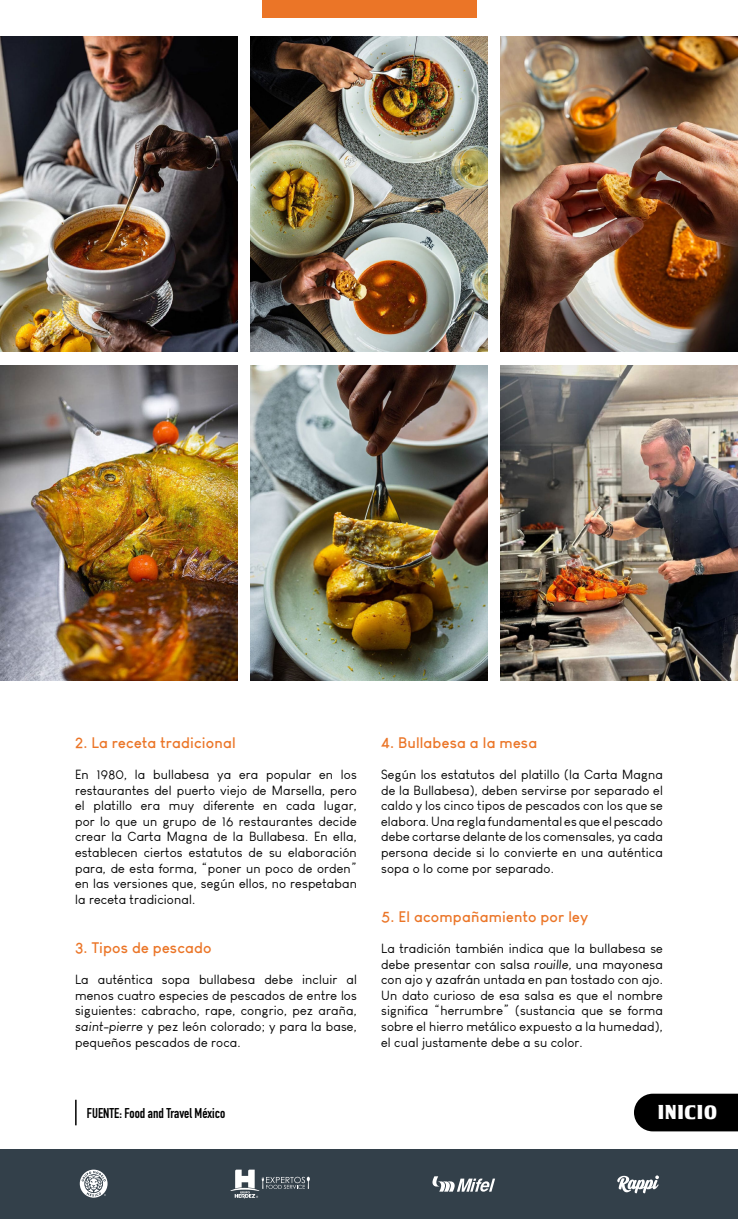
<style>
.page{position:relative;width:738px;height:1219px;background:#fff}
.page>*{position:absolute;margin:0;border:0;box-sizing:border-box;transform-origin:0 0}
.t1{font:20px "Tobago Poster";letter-spacing:.05em;color:#fff}
.t2{font:700 15px "Louis George Cafe";letter-spacing:.01em;color:#eb7527}
.t3{font:700 14px "DIN Condensed";color:#000}
.t4{font:13px/15.6px "Louis George Cafe";letter-spacing:.01em;color:#000;text-align:justify}
.s1{font-style:italic}
</style>
<div class="page">
<img style="left:0;top:36px;width:237px;height:316px">
<img style="left:250px;top:36px;width:237px;height:316px">
<img style="left:500px;top:36px;width:237px;height:316px">
<div style="left:0;top:1149px;width:737px;height:70px;background:#33404a"></div>
<svg style="left:80px;top:1170px;width:27px;height:28px"></svg>
<svg style="left:617px;top:1175px;width:41px;height:18px"></svg>
<svg style="left:230px;top:1170px;width:79px;height:28px"></svg>
<svg style="left:432px;top:1176px;width:62px;height:16px"></svg>
<div style="left:261px;top:0;width:215px;height:17px;background:#eb7527"></div>
<hr style="left:75px;top:1100px;width:2px;height:25px;background:#000">
<div style="left:634px;top:1094px;width:103px;height:37px;background:#000"></div>
<img style="left:250px;top:365px;width:237px;height:316px">
<img style="left:500px;top:365px;width:237px;height:316px">
<img style="left:0;top:365px;width:237px;height:316px">
<hr style="left:737px;top:1149px;width:1px;height:70px;background:#33404a">
<p class="t2" style="left:75px;top:733px;width:162px">2. La receta tradicional</p>
<p class="t4" style="left:75px;top:767px;width:283px">En 1980, la bullabesa ya era popular en los restaurantes del puerto viejo de Marsella, pero el platillo era muy diferente en cada lugar, por lo que un grupo de 16 restaurantes decide crear la Carta Magna de la Bullabesa. En ella, establecen ciertos estatutos de su elaboración para, de esta forma, “poner un poco de orden” en las versiones que, según ellos, no respetaban la receta tradicional.</p>
<p class="t2" style="left:75px;top:938px;width:138px">3. Tipos de pescado</p>
<p class="t4" style="left:75px;top:972px;width:283px">La auténtica sopa bullabesa debe incluir al menos cuatro especies de pescados de entre los siguientes: cabracho, rape, congrio, pez araña, <span class="s1">saint-pierre</span> y pez león colorado; y para la base, pequeños pescados de roca.</p>
<p class="t2" style="left:381px;top:733px;width:157px">4. Bullabesa a la mesa</p>
<p class="t4" style="left:381px;top:767px;width:283px">Según los estatutos del platillo (la Carta Magna de la Bullabesa), deben servirse por separado el caldo y los cinco tipos de pescados con los que se elabora. Una regla fundamental es que el pescado debe cortarse delante de los comensales, ya cada persona decide si lo convierte en una auténtica sopa o lo come por separado.</p>
<p class="t2" style="left:381px;top:907px;width:208px">5. El acompañamiento por ley</p>
<p class="t4" style="left:381px;top:941px;width:283px">La tradición también indica que la bullabesa se debe presentar con salsa <span class="s1">rouille,</span> una mayonesa con ajo y azafrán untada en pan tostado con ajo.<br>Un dato curioso de esa salsa es que el nombre significa “herrumbre” (sustancia que se forma sobre el hierro metálico expuesto a la humedad), el cual justamente debe a su color.</p>
<p class="t3" style="left:87px;top:1104px;width:140px">FUENTE: Food and Travel México</p>
<h1 class="t1" style="left:656px;top:1100px;width:60px">INICIO</h1>
</div>
